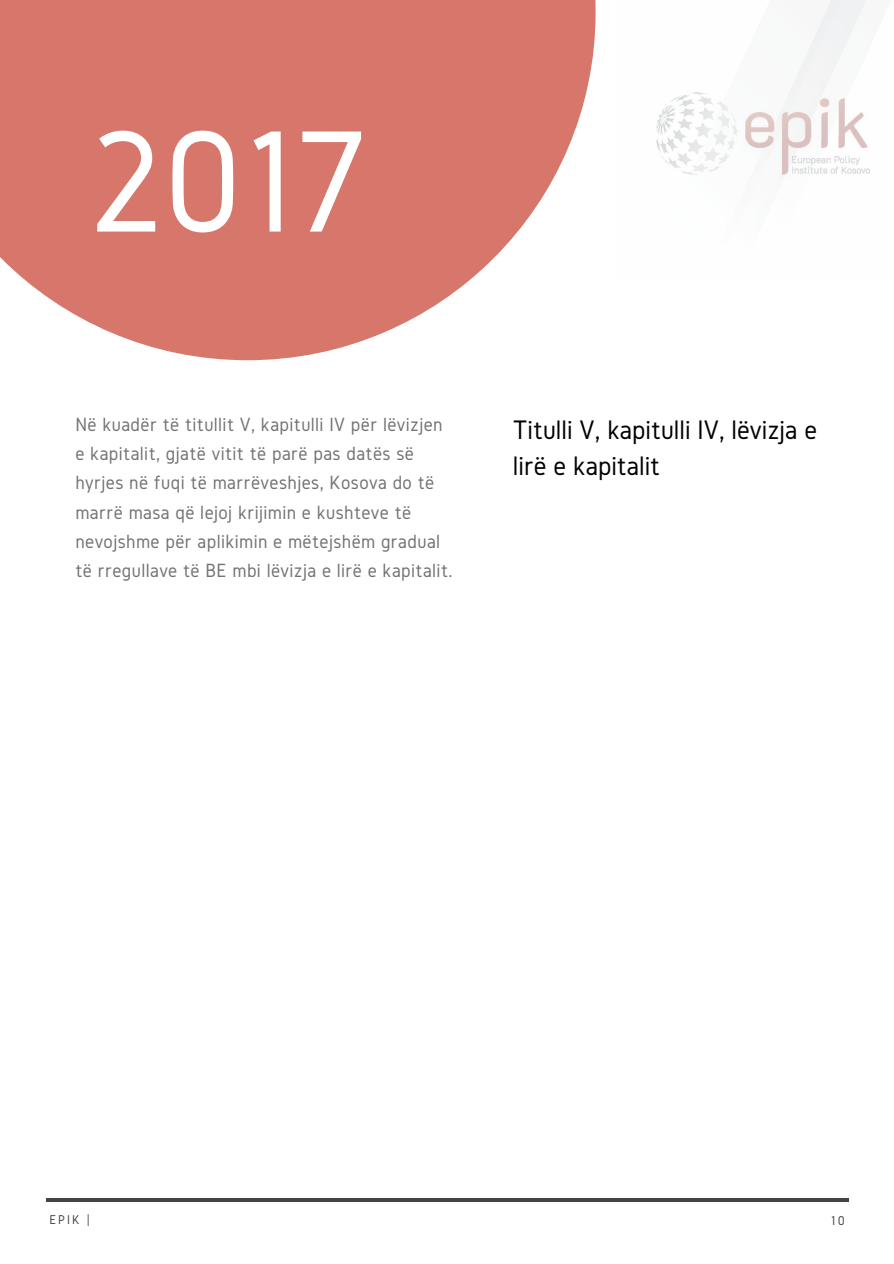
<style>
.page{position:relative;width:894px;height:1264px;background:#fff}
.page>*{position:absolute;margin:0;border:0;box-sizing:border-box;transform-origin:0 0}
.t1{font:150.15px "Gidole";color:#fff}
.t2{font:27.75px/36.2px "Gidole";color:#000}
.t3{font:19.95px/29.2px "Gidole";letter-spacing:.02em;color:#737373}
.t4{font:13.2px "Gidole";letter-spacing:.15em;color:#444440}
</style>
<div class="page">
<hr style="left:46px;top:1198px;width:802px;height:3px;background:#444440">
<svg style="left:0;top:0;width:595px;height:360px;fill:#d7766a"></svg>
<img style="left:656px;top:0;width:214px;height:175px">
<h1 class="t1" style="left:88px;top:99px;width:282px">2017</h1>
<p class="t3" style="left:75px;top:409px;width:378px">Në kuadër të titullit V, kapitulli IV për lëvizjen e kapitalit, gjatë vitit të parë pas datës së hyrjes në fuqi të marrëveshjes, Kosova do të marrë masa që lejoj krijimin e kushteve të nevojshme për aplikimin e mëtejshëm gradual të rregullave të BE mbi lëvizja e lirë e kapitalit.</p>
<h2 class="t2" style="left:512px;top:411px;width:306px">Titulli V, kapitulli IV, lëvizja e lirë e kapitalit</h2>
<p class="t4" style="left:49px;top:1212px;width:42px">EPIK |</p>
<p class="t4" style="left:830px;top:1213px;width:15px">10</p>
</div>
